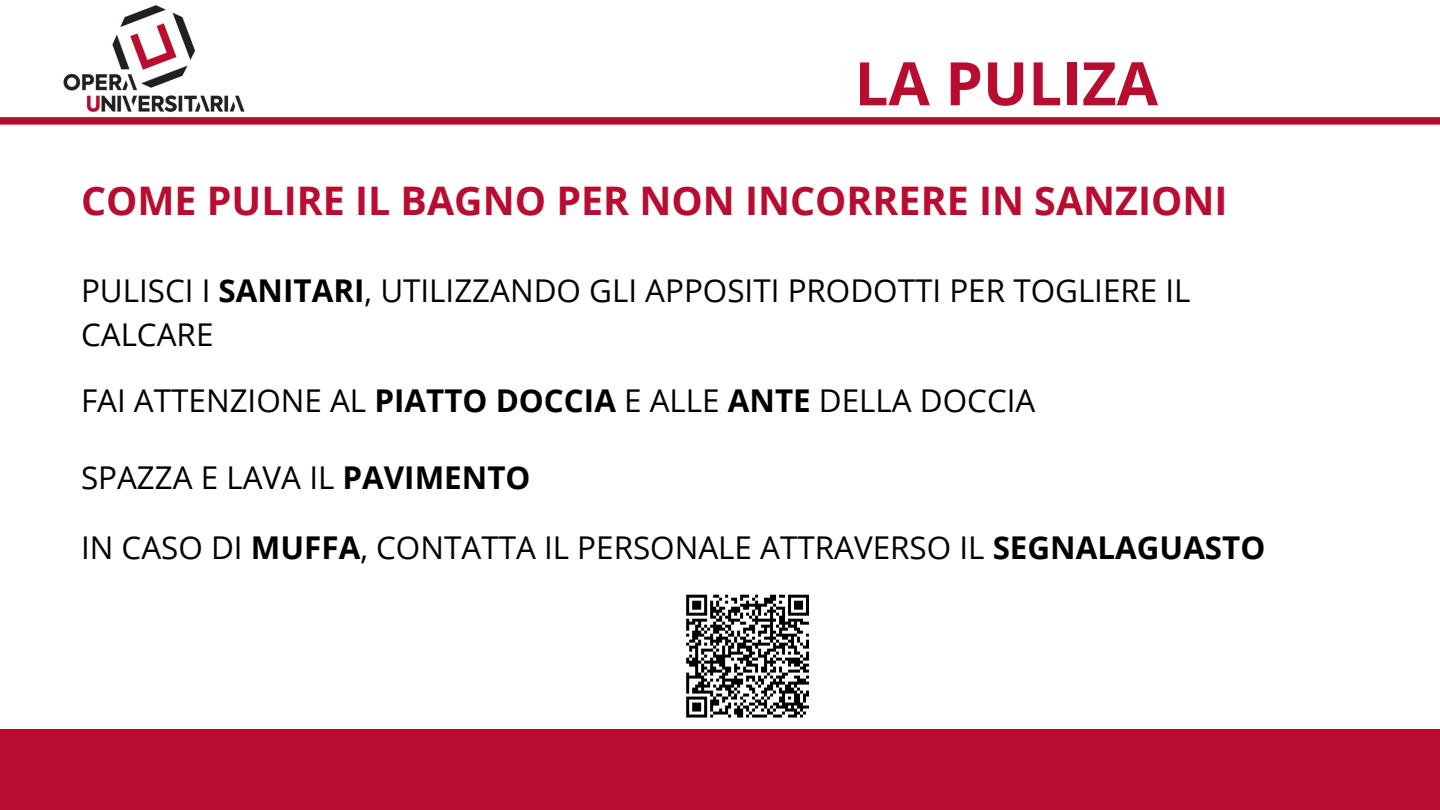
<style>
.page{position:relative;width:1440px;height:810px;background:#fff}
.page>*{position:absolute;margin:0;border:0;box-sizing:border-box;transform-origin:0 0}
.t1{font:700 60px "Open Sans";color:#b80c30}
.t2{font:700 39.4px "Open Sans";color:#b80c30}
.t3{font:31.4px/43.5px "Open Sans";color:#000}
.s1{font-weight:700}
</style>
<div class="page">
<img style="left:63px;top:5px;width:182px;height:107px">
<div style="left:0;top:117px;width:1440px;height:8px;background:#b80c30"></div>
<div style="left:0;top:729px;width:1440px;height:81px;background:#b80c30"></div>
<svg style="left:686px;top:594px;width:123px;height:124px"></svg>
<p class="t1" style="left:855px;top:41px;width:305px">LA PULIZA</p>
<p class="t2" style="left:81px;top:173px;width:1148px">COME PULIRE IL BAGNO PER NON INCORRERE IN SANZIONI</p>
<p class="t3" style="left:81px;top:268px;width:1111px">PULISCI I <span class="s1">SANITARI</span>, UTILIZZANDO GLI APPOSITI PRODOTTI PER TOGLIERE IL<br>CALCARE</p>
<h1 class="t3" style="left:81px;top:378px;width:956px">FAI ATTENZIONE AL <span class="s1">PIATTO DOCCIA</span> E ALLE <span class="s1">ANTE</span> DELLA DOCCIA</h1>
<p class="t3" style="left:81px;top:455px;width:451px">SPAZZA E LAVA IL <span class="s1">PAVIMENTO</span></p>
<h2 class="t3" style="left:81px;top:525px;width:1186px">IN CASO DI <span class="s1">MUFFA</span>, CONTATTA IL PERSONALE ATTRAVERSO IL <span class="s1">SEGNALAGUASTO</span></h2>
</div>
